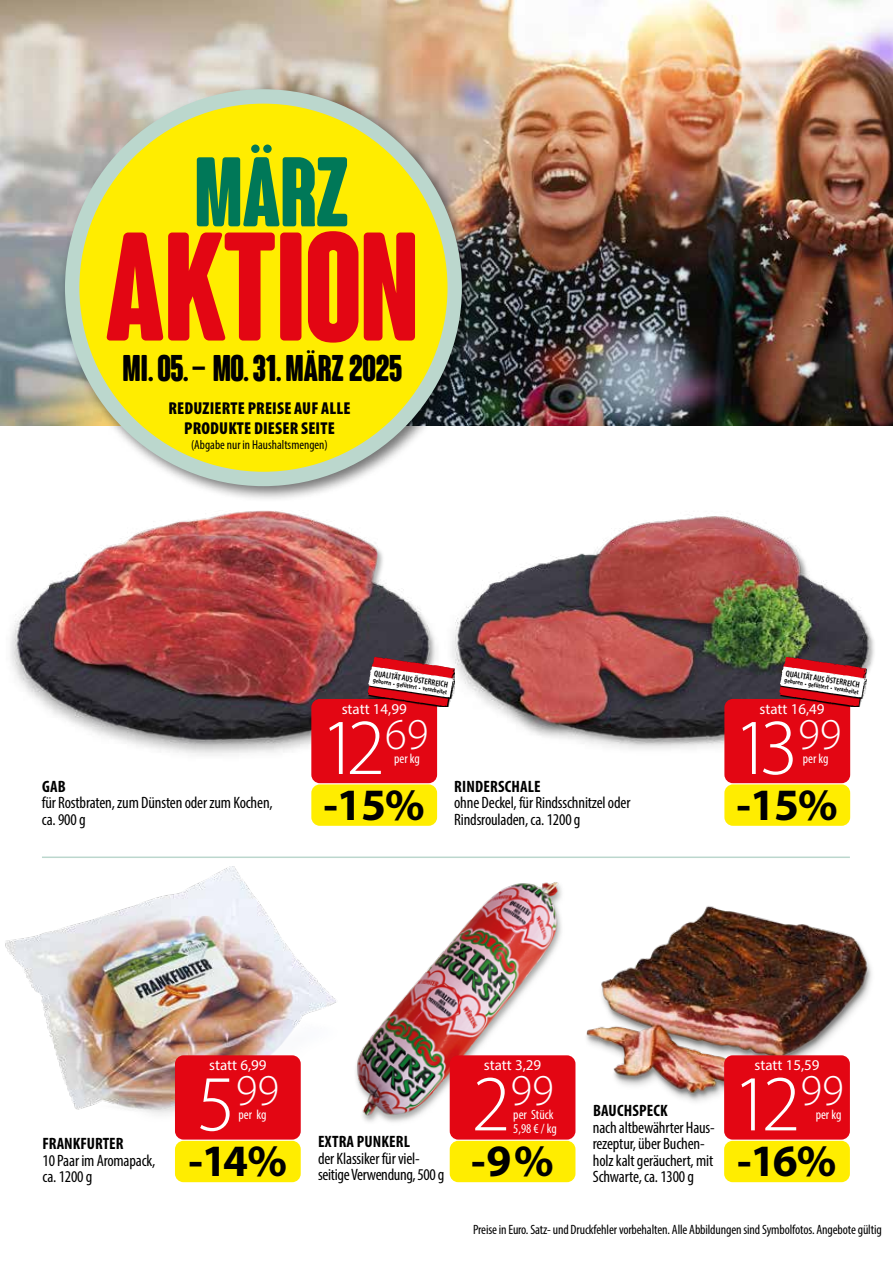
<style>
.page{position:relative;width:893px;height:1263px;background:#fff}
.page>*{position:absolute;margin:0;border:0;box-sizing:border-box;transform-origin:0 0}
.t1{font:700 condensed 150px "Coluna Rounded";letter-spacing:-.01em;color:#e30613}
.t2{font:700 condensed 96px "Coluna Rounded";color:#007858}
.t3{font:300 79.8px "Myriad Pro";color:#fff}
.t4{font:700 45px "Myriad Pro";letter-spacing:-.04em;color:#000}
.t5{font:300 44.25px "Myriad Pro";color:#fff}
.t6{font:700 condensed 36.15px "Coluna Rounded";letter-spacing:-.01em;color:#000}
.t7{font:900 condensed 17.25px/19.5px "Myriad Pro";letter-spacing:.01em;color:#000;text-align:center}
.t8{font:condensed 16.5px/16.5px "Myriad Pro";letter-spacing:-.01em;color:#000}
.t9{font:700 condensed 16.5px "Myriad Pro";letter-spacing:.01em;color:#000}
.t10{font:15px "Myriad Pro";color:#fff}
.t11{font:condensed 13.5px "Myriad Pro";letter-spacing:-.01em;color:#000}
.t12{font:condensed 13.5px/13.5px "Myriad Pro";color:#fff}
.t13{font:condensed 12.9px "Myriad Pro";color:#000}
.t14{font:600 condensed 8.55px "Myriad Pro";color:#000}
.t15{font:600 condensed 6.75px "Myriad Pro";color:#000}
.s1{font-size:79.8px}
</style>
<div class="page">
<img style="left:376px;top:883px;width:159px;height:248px">
<img style="left:455px;top:515px;width:411px;height:265px">
<img style="left:10px;top:510px;width:445px;height:280px">
<img style="left:5px;top:866px;width:371px;height:256px">
<img style="left:866px;top:623px;width:8px;height:50px">
<hr style="left:42px;top:856px;width:808px;height:2px;background:#bbd7cd">
<img style="left:0;top:0;width:893px;height:425px">
<div style="left:60px;top:84px;width:419px;height:419px;background:#000;opacity:.55"></div>
<div style="left:72px;top:96px;width:383px;height:383px;background:#ffed00;border-radius:50%"></div>
<div style="left:65px;top:89px;width:397px;height:397px;border:14px solid #bbd7cd;border-radius:50%"></div>
<div style="left:450px;top:1055px;width:125px;height:84px;background:#e30613;border-radius:9px"></div>
<div style="left:450px;top:1141px;width:125px;height:41px;background:#ffed00;border-radius:9px"></div>
<div style="left:311px;top:699px;width:126px;height:84px;background:#e30613;border-radius:9px"></div>
<div style="left:311px;top:784px;width:126px;height:42px;background:#ffed00;border-radius:9px"></div>
<svg style="left:367px;top:657px;width:87px;height:50px"></svg>
<div style="left:724px;top:699px;width:126px;height:84px;background:#e30613;border-radius:9px"></div>
<div style="left:724px;top:784px;width:126px;height:42px;background:#ffed00;border-radius:9px"></div>
<svg style="left:779px;top:657px;width:87px;height:50px"></svg>
<img style="left:535px;top:882px;width:337px;height:276px">
<div style="left:724px;top:1055px;width:126px;height:84px;background:#e30613;border-radius:9px"></div>
<div style="left:724px;top:1141px;width:126px;height:41px;background:#ffed00;border-radius:9px"></div>
<div style="left:175px;top:1055px;width:126px;height:84px;background:#e30613;border-radius:9px"></div>
<div style="left:175px;top:1141px;width:126px;height:41px;background:#ffed00;border-radius:9px"></div>
<h2 class="t2" style="left:194px;top:140px;width:156px">MÄRZ</h2>
<h1 class="t1" style="left:104px;top:206px;width:316px">AKTION</h1>
<h3 class="t6" style="left:123px;top:348px;width:281px">MI. O5. – MO. 31. MÄRZ 2O25</h3>
<p class="t7" style="left:168px;top:399px;width:184px">REDUZIERTE PREISE AUF ALLE<br>PRODUKTE DIESER SEITE</p>
<p class="t13" style="left:191px;top:437px;width:138px">(Abgabe nur in Haushaltsmengen)</p>
<p class="t14" style="left:375px;top:668px;width:76px;rotate:9deg">QUALITÄT AUS ÖSTERREICH</p>
<p class="t15" style="left:374px;top:677px;width:77px;rotate:9deg">geboren • gefüttert • verarbeitet</p>
<p class="t10" style="left:342px;top:699px;width:67px">statt 14,99</p>
<p class="t9" style="left:42px;top:776px;width:25px">GAB</p>
<p class="t8" style="left:42px;top:794px;width:232px">für Rostbraten, zum Dünsten oder zum Kochen, ca. 900 g</p>
<h3 class="t3" style="left:320px;top:703px;width:110px">12<sup>69</sup></h3>
<p class="t12" style="left:394px;top:751px;width:27px">per kg</p>
<h3 class="t4" style="left:323px;top:775px;width:103px">-15%</h3>
<p class="t9" style="left:454px;top:776px;width:88px">RINDERSCHALE</p>
<p class="t8" style="left:454px;top:794px;width:178px">ohne Deckel, für Rindsschnitzel oder<br>Rindsrouladen, ca. 1200 g</p>
<p class="t14" style="left:787px;top:668px;width:76px;rotate:9deg">QUALITÄT AUS ÖSTERREICH</p>
<p class="t15" style="left:785px;top:677px;width:77px;rotate:9deg">geboren • gefüttert • verarbeitet</p>
<p class="t10" style="left:759px;top:699px;width:67px">statt 16,49</p>
<h3 class="t3" style="left:733px;top:703px;width:110px">13<sup>99</sup></h3>
<p class="t12" style="left:803px;top:751px;width:27px">per kg</p>
<h3 class="t4" style="left:736px;top:775px;width:103px">-15%</h3>
<p class="t9" style="left:43px;top:1133px;width:83px">FRANKFURTER</p>
<p class="t8" style="left:43px;top:1152px;width:114px">10 Paar im Aromapack, ca. 1200 g</p>
<p class="t10" style="left:209px;top:1056px;width:59px">statt 6,99</p>
<p class="t10" style="left:484px;top:1056px;width:59px">statt 3,29</p>
<h3 class="t3" style="left:197px;top:1060px;width:40px">5</h3>
<h3 class="t5" style="left:236px;top:1066px;width:45px">99</h3>
<p class="t12" style="left:239px;top:1108px;width:29px">per kg</p>
<h3 class="t4" style="left:188px;top:1132px;width:100px">-14%</h3>
<p class="t9" style="left:318px;top:1131px;width:93px">EXTRA PUNKERL</p>
<p class="t8" style="left:318px;top:1150px;width:128px">der Klassiker für viel&shy;seitige Verwendung, 500 g</p>
<h3 class="t5" style="left:471px;top:1066px;width:84px"><span class="s1">2</span>99</h3>
<p class="t12" style="left:513px;top:1108px;width:45px">per Stück<br>5,98 € / kg</p>
<h3 class="t4" style="left:471px;top:1132px;width:84px">-9%</h3>
<p class="t9" style="left:593px;top:1100px;width:76px">BAUCHSPECK</p>
<p class="t8" style="left:593px;top:1119px;width:123px">nach altbewährter Haus&shy;rezeptur, über Buchen&shy;holz kalt geräuchert, mit<br>Schwarte, ca. 1300 g</p>
<p class="t10" style="left:754px;top:1056px;width:67px">statt 15,59</p>
<h3 class="t3" style="left:732px;top:1060px;width:113px">12<sup>99</sup></h3>
<p class="t12" style="left:816px;top:1108px;width:27px">per kg</p>
<h3 class="t4" style="left:737px;top:1132px;width:101px">-16%</h3>
<p class="t11" style="left:473px;top:1221px;width:410px">Preise in Euro. Satz- und Druckfehler vorbehalten. Alle Abbildungen sind Symbolfotos. Angebote gültig</p>
</div>
